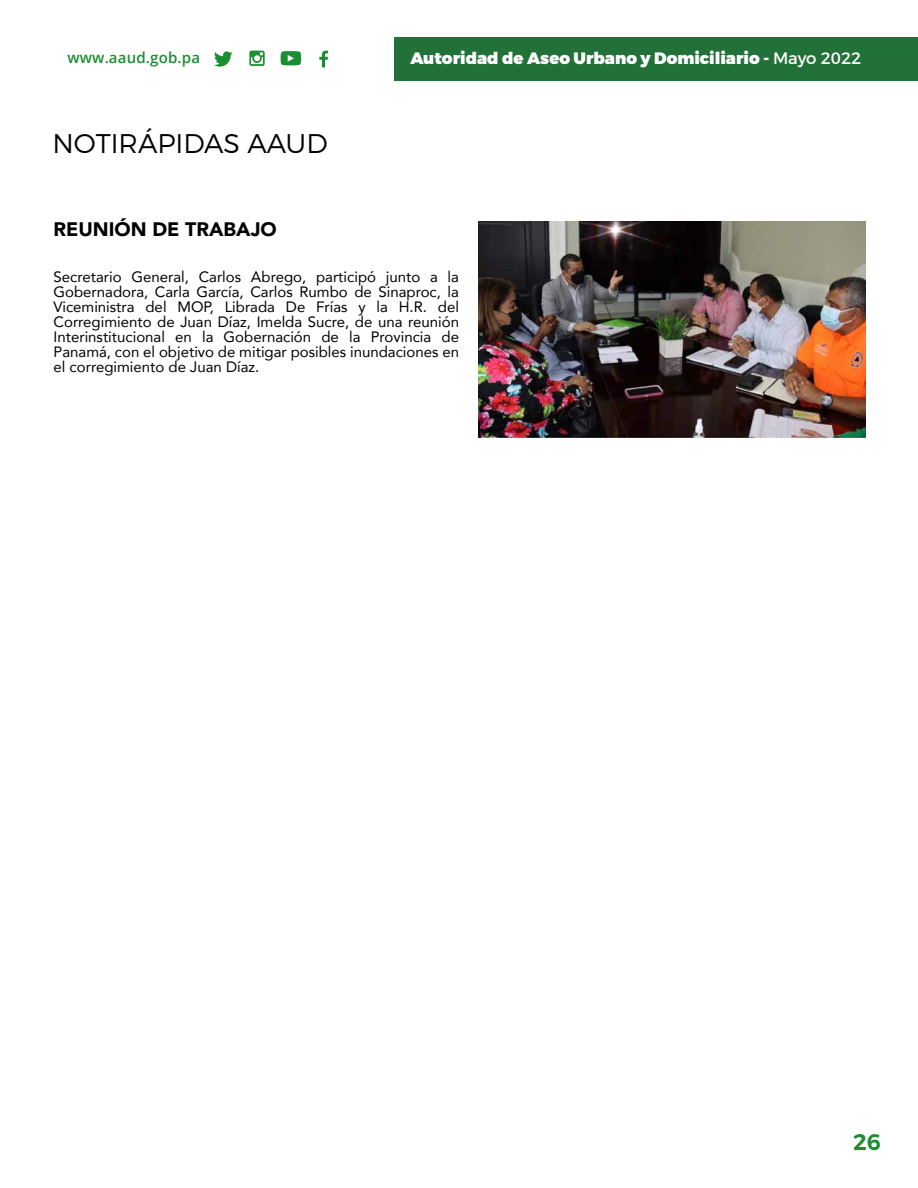
<style>
.page{position:relative;width:918px;height:1188px;background:#fff}
.page>*{position:absolute;margin:0;border:0;box-sizing:border-box;transform-origin:0 0}
.t1{font:300 27px "Montserrat";color:#020202}
.t2{font:600 22.5px "Montserrat";color:#1b8e31}
.t3{font:900 19.5px "Avenir";color:#000}
.t4{font:900 16.5px "Montserrat";color:#fff}
.t5{font:15px/15px "Avenir";color:#000;text-align:justify}
.t6{font:600 15px "Open Sans";letter-spacing:.01em;color:#1b8e31}
.s1{font-weight:400}
</style>
<div class="page">
<div style="left:394px;top:38px;width:524px;height:43px;background:#227139"></div>
<svg style="left:214px;top:51px;width:19px;height:16px"></svg>
<svg style="left:249px;top:51px;width:16px;height:15px"></svg>
<svg style="left:319px;top:51px;width:9px;height:16px"></svg>
<svg style="left:281px;top:51px;width:20px;height:14px"></svg>
<img style="left:478px;top:221px;width:388px;height:216px">
<p class="t6" style="left:67px;top:47px;width:134px">www.aaud.gob.pa</p>
<p class="t4" style="left:410px;top:48px;width:452px">Autoridad de Aseo Urbano y Domiciliario - <span class="s1">Mayo 2022</span></p>
<h1 class="t1" style="left:52px;top:127px;width:277px">NOTIRÁPIDAS AAUD</h1>
<h3 class="t3" style="left:54px;top:213px;width:225px">REUNIÓN DE TRABAJO</h3>
<p class="t5" style="left:54px;top:268px;width:407px">Secretario General, Carlos Abrego, participó junto a la Gobernadora, Carla García, Carlos Rumbo de Sinaproc, la Viceministra del MOP, Librada De Frías y la H.R. del Corregimiento de Juan Díaz, Imelda Sucre, de una reunión Interinstitucional en la Gobernación de la Provincia de Panamá, con el objetivo de mitigar posibles inundaciones en el corregimiento de Juan Díaz.</p>
<h2 class="t2" style="left:853px;top:1128px;width:29px">26</h2>
</div>
